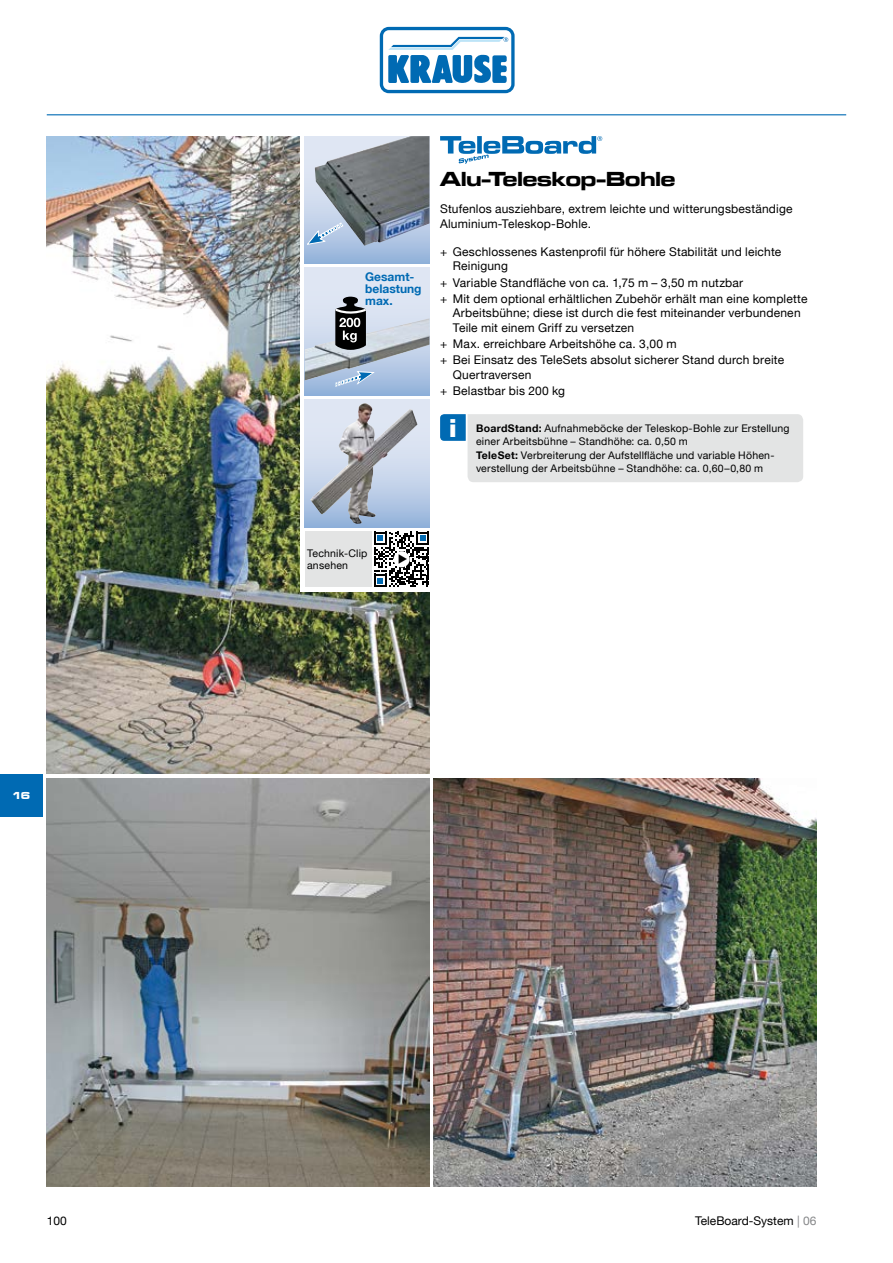
<style>
.page{position:relative;width:893px;height:1263px;background:#fff}
.page>*{position:absolute;margin:0;border:0;box-sizing:border-box;transform-origin:0 0}
.t1{font:26.7px "Microgramma D Bold Exte";color:#fff}
.t2{font:21px "Microgramma D Bold Exte";color:#000}
.t3{font:12px/14.2px "Helvetica Neue LT";letter-spacing:.015em;color:#000}
.t4{font:700 12px/12px "Helvetica Neue LT";color:#006ab3}
.t5{font:10.5px/12.6px "Helvetica Neue LT";letter-spacing:.02em;color:#000}
.t6{font:10.5px "Microgramma D Bold Exte";color:#fff}
.s1{font-weight:700}
.s2{color:#87888a}
</style>
<div class="page">
<svg style="left:378px;top:26px;width:138px;height:69px"></svg>
<svg style="left:380px;top:27px;width:135px;height:66px"></svg>
<hr style="left:47px;top:114px;width:799px;height:1px;background:#006ab3">
<div style="left:0;top:774px;width:43px;height:42px;background:#006ab3"></div>
<img style="left:47px;top:136px;width:382px;height:638px">
<svg style="left:300px;top:136px;width:130px;height:455px"></svg>
<svg style="left:440px;top:136px;width:162px;height:28px"></svg>
<img style="left:47px;top:778px;width:382px;height:408px">
<img style="left:434px;top:778px;width:382px;height:408px">
<svg style="left:305px;top:268px;width:124px;height:127px;background:#cedaed"></svg>
<img style="left:305px;top:318px;width:124px;height:63px">
<svg style="left:305px;top:400px;width:124px;height:127px;background:#bdcade"></svg>
<img style="left:310px;top:403px;width:66px;height:121px">
<svg style="left:305px;top:136px;width:124px;height:128px;background:#acc3e2"></svg>
<img style="left:315px;top:136px;width:114px;height:110px">
<svg style="left:335px;top:297px;width:31px;height:53px;background:#4a4b4d"></svg>
<svg style="left:335px;top:366px;width:39px;height:20px"></svg>
<svg style="left:303px;top:223px;width:40px;height:27px"></svg>
<svg style="left:440px;top:414px;width:363px;height:68px;background:#dfe2e4"></svg>
<div style="left:449px;top:416px;width:7px;height:21px;background:#006ab3"></div>
<div style="left:305px;top:531px;width:66px;height:56px;background:#e3e4e4"></div>
<svg style="left:374px;top:531px;width:55px;height:56px"></svg>
<p class="t6" style="left:12px;top:789px;width:19px">16</p>
<p class="t4" style="left:365px;top:270px;width:58px">Gesamt&shy;belastung max.</p>
<h2 class="t2" style="left:440px;top:165px;width:237px">Alu-Teleskop-Bohle</h2>
<p class="t3" style="left:440px;top:202px;width:354px">Stufenlos ausziehbare, extrem leichte und witterungsbeständige<br>Aluminium-Teleskop-Bohle.</p>
<p class="t3" style="left:453px;top:245px;width:330px;text-indent:-13px">+ Geschlossenes Kastenprofil für höhere Stabilität und leichte<br>Reinigung</p>
<p class="t3" style="left:440px;top:274px;width:369px;line-height:16.4px">+ Variable Standfläche von ca. 1,75 m – 3,50 m nutzbar<br>+ Mit dem optional erhältlichen Zubehör erhält man eine komplette</p>
<p class="t3" style="left:453px;top:306px;width:349px">Arbeitsbühne; diese ist durch die fest miteinander verbundenen<br>Teile mit einem Griff zu versetzen</p>
<p class="t3" style="left:440px;top:335px;width:346px;line-height:16.4px">+ Max. erreichbare Arbeitshöhe ca. 3,00 m<br>+ Bei Einsatz des TeleSets absolut sicherer Stand durch breite</p>
<p class="t3" style="left:440px;top:366px;width:127px;line-height:16.4px;text-indent:13px">Quertraversen<br>+ Belastbar bis 200 kg</p>
<h1 class="t1" style="left:449px;top:410px;width:8px">i</h1>
<p class="t5" style="left:476px;top:422px;width:315px"><span class="s1">BoardStand:</span> Aufnahmeböcke der Teleskop-Bohle zur Erstellung einer Arbeitsbühne – Standhöhe: ca. 0,50 m</p>
<p class="t5" style="left:476px;top:449px;width:299px"><span class="s1">TeleSet:</span> Verbreiterung der Aufstellfläche und variable Höhen&shy;verstellung der Arbeitsbühne – Standhöhe: ca. 0,60–0,80 m</p>
<p class="t5" style="left:307px;top:547px;width:62px">Technik-Clip ansehen</p>
<p class="t3" style="left:47px;top:1213px;width:22px">100</p>
<p class="t3" style="left:695px;top:1213px;width:123px">TeleBoard-System <span class="s2">| 06</span></p>
</div>
